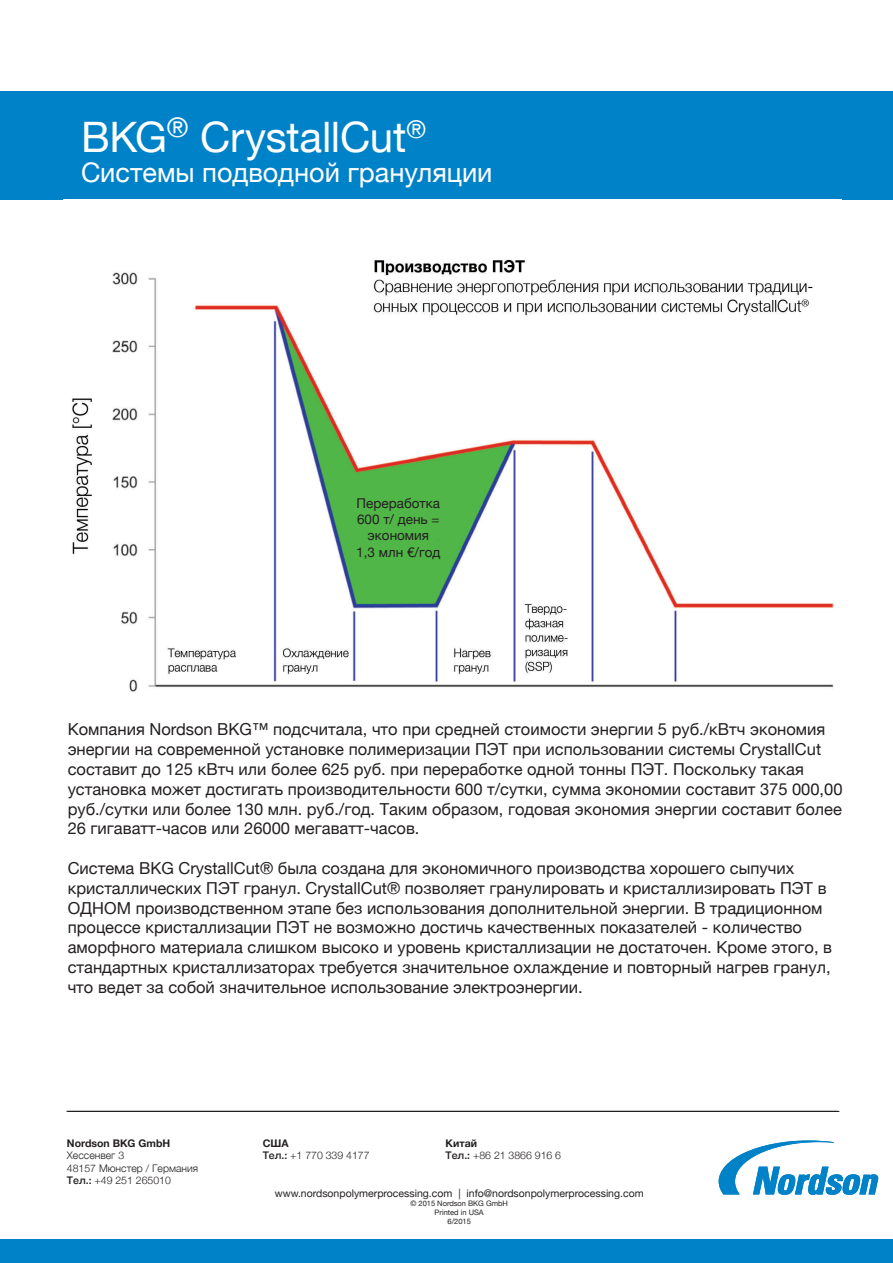
<style>
.page{position:relative;width:893px;height:1263px;background:#fff}
.page>*{position:absolute;margin:0;border:0;box-sizing:border-box;transform-origin:0 0}
.t1{font:42px "Helvetica Neue";letter-spacing:-.005em;color:#fff}
.t2{font:27px "Helvetica Neue";color:#fff}
.t3{font:16.5px/19.8px "Helvetica Neue";color:#231f20}
.t4{font:13.5px/16.2px "Helvetica Neue";color:#231f20;text-align:center}
.t5{font:300 10.5px/12.6px "Helvetica Neue";color:#231f20}
.t6{font:10.5px "Helvetica Neue";color:#231f20}
.t7{font:700 10.5px "Helvetica Neue";color:#231f20}
.t8{font:7.5px/9px "Helvetica Neue";color:#231f20;text-align:center}
.s1{font-weight:500}
.s2{font-weight:700}
</style>
<div class="page">
<div style="left:0;top:1240px;width:893px;height:23px;background:#0082c8"></div>
<svg style="left:719px;top:1140px;width:159px;height:55px"></svg>
<div style="left:0;top:91px;width:893px;height:108px;background:#0082c8"></div>
<hr style="left:68px;top:1111px;width:771px;height:1px;background:#231f20">
<hr style="left:66px;top:1111px;width:772px;height:1px;background:#231f20">
<img style="left:72px;top:259px;width:762px;height:433px">
<h1 class="t1" style="left:81px;top:106px;width:346px">BKG<sup>®</sup> CrystallCut<sup>®</sup></h1>
<h2 class="t2" style="left:81px;top:153px;width:413px">Системы подводной грануляции</h2>
<p class="t4" style="left:356px;top:496px;width:86px">Переработка<br>600 т/ день = экономия<br>1,3 млн €/год</p>
<p class="t3" style="left:68px;top:721px;width:776px">Компания Nordson BKG™ подсчитала, что при средней стоимости энергии 5 руб./кВтч экономия энергии на современной установке полимеризации ПЭТ при использовании системы CrystallCut составит до 125 кВтч или более 625 руб. при переработке одной тонны ПЭТ. Поскольку такая установка может достигать производительности 600 т/сутки, сумма экономии составит 375 000,00 руб./сутки или более 130 млн. руб./год. Таким образом, годовая экономия энергии составит более 26 гигаватт-часов или 26000 мегаватт-часов.</p>
<p class="t3" style="left:68px;top:859px;width:766px">Система BKG CrystallCut® была создана для экономичного производства хорошего сыпучих кристаллических ПЭТ гранул. CrystallCut® позволяет гранулировать и кристаллизировать ПЭТ в ОДНОМ производственном этапе без использования дополнительной энергии. В традиционном процессе кристаллизации ПЭТ не возможно достичь качественных показателей - количество аморфного материала слишком высоко и уровень кристаллизации не достаточен. Кроме этого, в стандартных кристаллизаторах требуется значительное охлаждение и повторный нагрев гранул, что ведет за собой значительное использование электроэнергии.</p>
<p class="t7" style="left:67px;top:1134px;width:105px">Nordson BKG GmbH</p>
<p class="t5" style="left:67px;top:1148px;width:133px">Хессенвег 3<br>48157 Мюнстер / Германия<br><span class="s1">Тел.:</span> +49 251 265010</p>
<p class="t5" style="left:263px;top:1136px;width:108px"><span class="s2">США<br></span><span class="s1">Тел.:</span> +1 770 339 4177</p>
<p class="t5" style="left:445px;top:1136px;width:117px"><span class="s2">Китай<br></span><span class="s1">Тел.:</span> +86 21 3866 916 6</p>
<p class="t6" style="left:275px;top:1185px;width:370px">www.nordsonpolymerprocessing.com | info@nordsonpolymerprocessing.com</p>
<p class="t8" style="left:410px;top:1199px;width:99px">© 2015 Nordson BKG GmbH<br>Printed in USA<br>6/2015</p>
</div>
